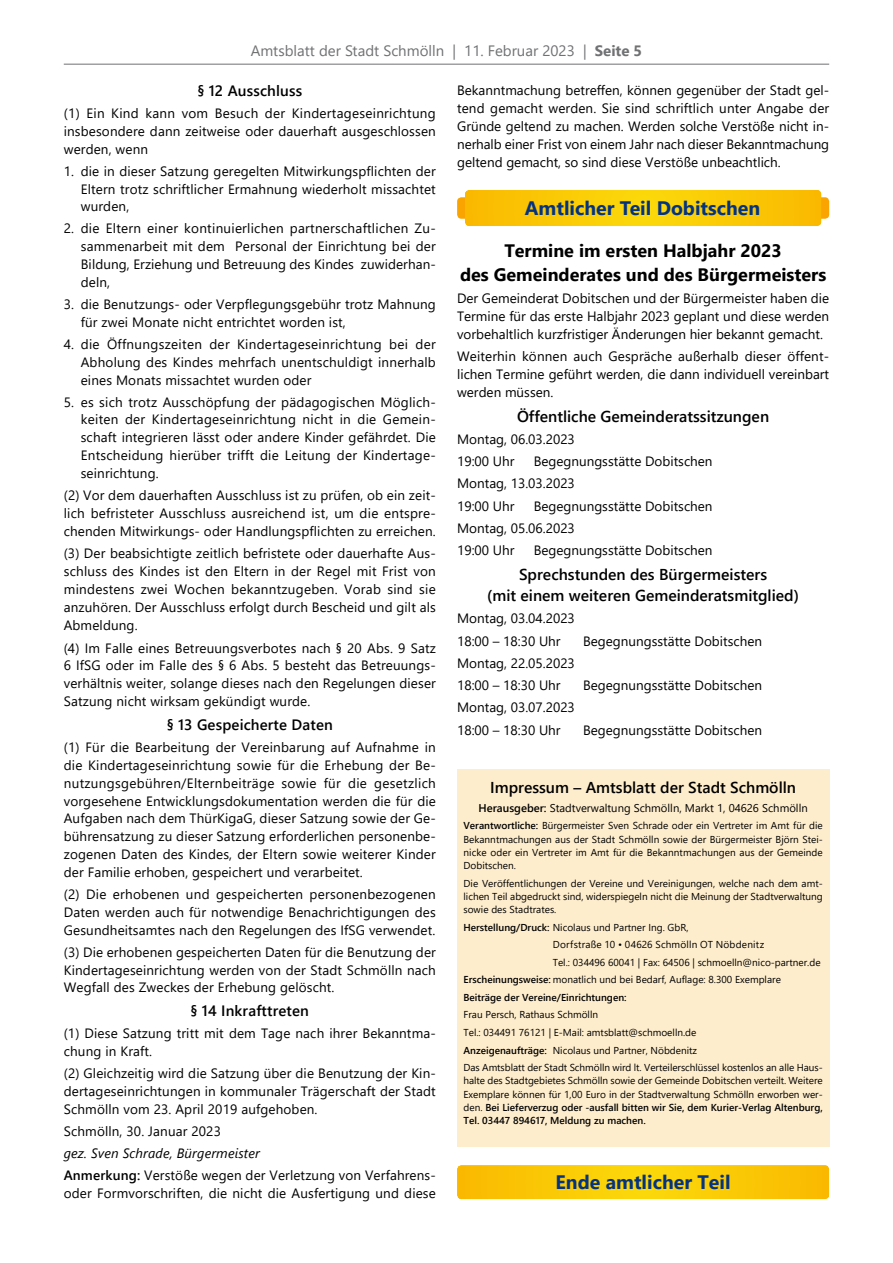
<style>
.page{position:relative;width:893px;height:1263px;background:#fff}
.page>*{position:absolute;margin:0;border:0;box-sizing:border-box;transform-origin:0 0}
.t1{font:700 19.5px "Segoe UI";color:#043381}
.t2{font:700 18px/23.7px "Segoe UI";color:#000}
.t3{font:600 15.75px/20.9px "Segoe UI";color:#000;text-align:center}
.t4{font:600 15px "Segoe UI";letter-spacing:.01em;color:#000}
.t5{font:15px "Segoe UI";color:#707173}
.t6{font:13.5px/17.9px "Segoe UI";letter-spacing:.01em;color:#000;text-align:justify}
.t7{font:11.25px "Segoe UI";color:#000}
.t8{font:10.05px/13.2px "Segoe UI";color:#000;text-align:justify}
.t9{font:10.05px "Segoe UI";letter-spacing:.02em;color:#000}
.t10{font:600 10.05px "Segoe UI";color:#000}
.s1{font-weight:700}
.s2{font-style:italic}
.s3{font-weight:600}
</style>
<div class="page">
<hr style="left:64px;top:64px;width:765px;height:1px;background:#707173">
<div style="left:457px;top:197px;width:372px;height:22px;background:#faa401;border-radius:4px"></div>
<svg style="left:465px;top:190px;width:356px;height:36px;background:#fac805"></svg>
<div style="left:457px;top:769px;width:372px;height:377px;background:#feedcc"></div>
<svg style="left:457px;top:1165px;width:372px;height:34px;background:#fac906"></svg>
<p class="t5" style="left:251px;top:36px;width:380px">Amtsblatt der Stadt Schmölln | 11. Februar 2023 | <span class="s1">Seite</span></p>
<p class="t4" style="left:197px;top:76px;width:106px">§ 12 Ausschluss</p>
<p class="t6" style="left:64px;top:103px;width:374px">(1) Ein Kind kann vom Besuch der Kindertageseinrichtung insbesondere dann zeitweise oder dauerhaft ausgeschlossen werden, wenn</p>
<p class="t6" style="left:81px;top:161px;width:357px;text-indent:-17px">1. die in dieser Satzung geregelten Mitwirkungspflichten der Eltern trotz schriftlicher Ermahnung wiederholt missachtet wurden,</p>
<p class="t6" style="left:81px;top:219px;width:357px;text-indent:-17px">2. die Eltern einer kontinuierlichen partnerschaftlichen Zu&shy;sammenarbeit mit dem Personal der Einrichtung bei der Bildung, Erziehung und Betreuung des Kindes zuwiderhan&shy;deln,</p>
<p class="t6" style="left:81px;top:294px;width:357px;text-indent:-17px">3. die Benutzungs- oder Verpflegungsgebühr trotz Mahnung für zwei Monate nicht entrichtet worden ist,</p>
<p class="t6" style="left:81px;top:334px;width:357px;text-indent:-17px">4. die Öffnungszeiten der Kindertageseinrichtung bei der Abholung des Kindes mehrfach unentschuldigt innerhalb eines Monats missachtet wurden oder</p>
<p class="t6" style="left:81px;top:392px;width:357px;text-indent:-17px">5. es sich trotz Ausschöpfung der pädagogischen Möglich&shy;keiten der Kindertageseinrichtung nicht in die Gemein&shy;schaft integrieren lässt oder andere Kinder gefährdet. Die Entscheidung hierüber trifft die Leitung der Kindertage&shy;seinrichtung.</p>
<p class="t6" style="left:64px;top:485px;width:374px">(2) Vor dem dauerhaften Ausschluss ist zu prüfen, ob ein zeit&shy;lich befristeter Ausschluss ausreichend ist, um die entspre&shy;chenden Mitwirkungs- oder Handlungspflichten zu erreichen.</p>
<p class="t6" style="left:64px;top:543px;width:374px">(3) Der beabsichtigte zeitlich befristete oder dauerhafte Aus&shy;schluss des Kindes ist den Eltern in der Regel mit Frist von mindestens zwei Wochen bekanntzugeben. Vorab sind sie anzuhören. Der Ausschluss erfolgt durch Bescheid und gilt als Abmeldung.</p>
<p class="t6" style="left:64px;top:638px;width:374px">(4) Im Falle eines Betreuungsverbotes nach § 20 Abs. 9 Satz 6 IfSG oder im Falle des § 6 Abs. 5 besteht das Betreuungs&shy;verhältnis weiter, solange dieses nach den Regelungen dieser Satzung nicht wirksam gekündigt wurde.</p>
<p class="t4" style="left:167px;top:710px;width:168px">§ 13 Gespeicherte Daten</p>
<p class="t6" style="left:64px;top:737px;width:374px">(1) Für die Bearbeitung der Vereinbarung auf Aufnahme in die Kindertageseinrichtung sowie für die Erhebung der Be&shy;nutzungsgebühren/Elternbeiträge sowie für die gesetzlich vorgesehene Entwicklungsdokumentation werden die für die Aufgaben nach dem ThürKigaG, dieser Satzung sowie der Ge&shy;bührensatzung zu dieser Satzung erforderlichen personenbe&shy;zogenen Daten des Kindes, der Eltern sowie weiterer Kinder der Familie erhoben, gespeichert und verarbeitet.</p>
<p class="t6" style="left:64px;top:884px;width:374px">(2) Die erhobenen und gespeicherten personenbezogenen Daten werden auch für notwendige Benachrichtigungen des Gesundheitsamtes nach den Regelungen des IfSG verwendet.</p>
<p class="t6" style="left:64px;top:942px;width:374px">(3) Die erhobenen gespeicherten Daten für die Benutzung der Kindertageseinrichtung werden von der Stadt Schmölln nach Wegfall des Zweckes der Erhebung gelöscht.</p>
<p class="t4" style="left:191px;top:997px;width:120px">§ 14 Inkrafttreten</p>
<p class="t6" style="left:64px;top:1023px;width:374px">(1) Diese Satzung tritt mit dem Tage nach ihrer Bekanntma&shy;chung in Kraft.</p>
<p class="t6" style="left:64px;top:1063px;width:374px">(2) Gleichzeitig wird die Satzung über die Benutzung der Kin&shy;dertageseinrichtungen in kommunaler Trägerschaft der Stadt Schmölln vom 23. April 2019 aufgehoben.</p>
<p class="t6" style="left:64px;top:1121px;width:159px">Schmölln, 30. Januar 2023</p>
<p class="t6" style="left:64px;top:1141px;width:374px;line-height:22px"><span class="s2">gez. Sven Schrade, Bürgermeister<br></span><span class="s3">Anmerkung:</span> Verstöße wegen der Verletzung von Verfahrens-</p>
<p class="t6" style="left:64px;top:1183px;width:374px">oder Formvorschriften, die nicht die Ausfertigung und diese</p>
<p class="t6" style="left:457px;top:80px;width:374px">Bekanntmachung betreffen, können gegenüber der Stadt gel&shy;tend gemacht werden. Sie sind schriftlich unter Angabe der Gründe geltend zu machen. Werden solche Verstöße nicht in&shy;nerhalb einer Frist von einem Jahr nach dieser Bekanntmachung geltend gemacht, so sind diese Verstöße unbeachtlich.</p>
<h1 class="t1" style="left:525px;top:190px;width:237px">Amtlicher Teil Dobitschen</h1>
<h2 class="t2" style="left:460px;top:238px;width:368px;text-indent:44px">Termine im ersten Halbjahr 2023<br>des Gemeinderates und des Bürgermeisters</h2>
<p class="t6" style="left:457px;top:288px;width:374px">Der Gemeinderat Dobitschen und der Bürgermeister haben die Termine für das erste Halbjahr 2023 geplant und diese werden vorbehaltlich kurzfristiger Änderungen hier bekannt gemacht.</p>
<p class="t6" style="left:457px;top:346px;width:374px">Weiterhin können auch Gespräche außerhalb dieser öffent&shy;lichen Termine geführt werden, die dann individuell vereinbart werden müssen.</p>
<p class="t3" style="left:517px;top:404px;width:254px">Öffentliche Gemeinderatssitzungen</p>
<p class="t6" style="left:457px;top:427px;width:119px;line-height:22.2px">Montag, 06.03.2023<br>19:00 Uhr</p>
<p class="t6" style="left:457px;top:449px;width:257px;line-height:22.2px;text-align:left;text-indent:77px">Begegnungsstätte Dobitschen<br>Montag, 13.03.2023<br>19:00 Uhr</p>
<p class="t6" style="left:457px;top:494px;width:257px;line-height:22.2px;text-align:left;text-indent:77px">Begegnungsstätte Dobitschen<br>Montag, 05.06.2023<br>19:00 Uhr</p>
<p class="t6" style="left:534px;top:540px;width:180px">Begegnungsstätte Dobitschen</p>
<p class="t3" style="left:487px;top:563px;width:313px">Sprechstunden des Bürgermeisters<br>(mit einem weiteren Gemeinderatsmitglied)</p>
<p class="t6" style="left:457px;top:606px;width:119px;line-height:22.2px">Montag, 03.04.2023<br>18:00 – 18:30 Uhr</p>
<p class="t6" style="left:583px;top:631px;width:180px">Begegnungsstätte Dobitschen</p>
<p class="t6" style="left:457px;top:651px;width:119px;line-height:22.2px">Montag, 22.05.2023<br>18:00 – 18:30 Uhr</p>
<p class="t6" style="left:583px;top:675px;width:180px">Begegnungsstätte Dobitschen</p>
<p class="t6" style="left:457px;top:695px;width:119px;line-height:22.2px">Montag, 03.07.2023<br>18:00 – 18:30 Uhr</p>
<p class="t6" style="left:583px;top:720px;width:180px">Begegnungsstätte Dobitschen</p>
<p class="t3" style="left:490px;top:775px;width:307px">Impressum – Amtsblatt der Stadt Schmölln</p>
<p class="t7" style="left:479px;top:797px;width:331px"><span class="s3">Herausgeber:</span> Stadtverwaltung Schmölln, Markt 1, 04626 Schmölln</p>
<p class="t8" style="left:463px;top:818px;width:361px"><span class="s3">Verantwortliche:</span> Bürgermeister Sven Schrade oder ein Vertreter im Amt für die Bekanntmachungen aus der Stadt Schmölln sowie der Bürgermeister Björn Stei&shy;nicke oder ein Vertreter im Amt für die Bekanntmachungen aus der Gemeinde Dobitschen.</p>
<p class="t8" style="left:463px;top:876px;width:361px">Die Veröffentlichungen der Vereine und Vereinigungen, welche nach dem amt&shy;lichen Teil abgedruckt sind, widerspiegeln nicht die Meinung der Stadtverwaltung sowie des Stadtrates.</p>
<p class="t8" style="left:463px;top:920px;width:227px"><span class="s3">Herstellung/Druck:</span> Nicolaus und Partner Ing. GbR,</p>
<p class="t9" style="left:553px;top:935px;width:213px">Dorfstraße 10 • 04626 Schmölln OT Nöbdenitz</p>
<p class="t8" style="left:553px;top:955px;width:269px">Tel.: 034496 60041 | Fax: 64506 | schmoelln@nico-partner.de</p>
<p class="t8" style="left:463px;top:972px;width:319px"><span class="s3">Erscheinungsweise:</span> monatlich und bei Bedarf, Auflage: 8.300 Exemplare</p>
<p class="t10" style="left:463px;top:988px;width:165px">Beiträge der Vereine/Einrichtungen:</p>
<p class="t8" style="left:463px;top:1005px;width:361px;line-height:17.5px;text-align:left">Frau Persch, Rathaus Schmölln<br>Tel.: 034491 76121 | E-Mail: amtsblatt@schmoelln.de<br><span class="s3">Anzeigenaufträge:</span> Nicolaus und Partner, Nöbdenitz<br>Das Amtsblatt der Stadt Schmölln wird lt. Verteilerschlüssel kostenlos an alle Haus-</p>
<p class="t8" style="left:463px;top:1073px;width:361px">halte des Stadtgebietes Schmölln sowie der Gemeinde Dobitschen verteilt. Weitere Exemplare können für 1,00 Euro in der Stadtverwaltung Schmölln erworben wer&shy;den. <span class="s3">Bei Lieferverzug oder -ausfall bitten wir Sie, dem Kurier-Verlag Altenburg, Tel. 03447 894617, Meldung zu machen.</span></p>
<h1 class="t1" style="left:555px;top:1164px;width:177px">Ende amtlicher Teil</h1>
</div>
